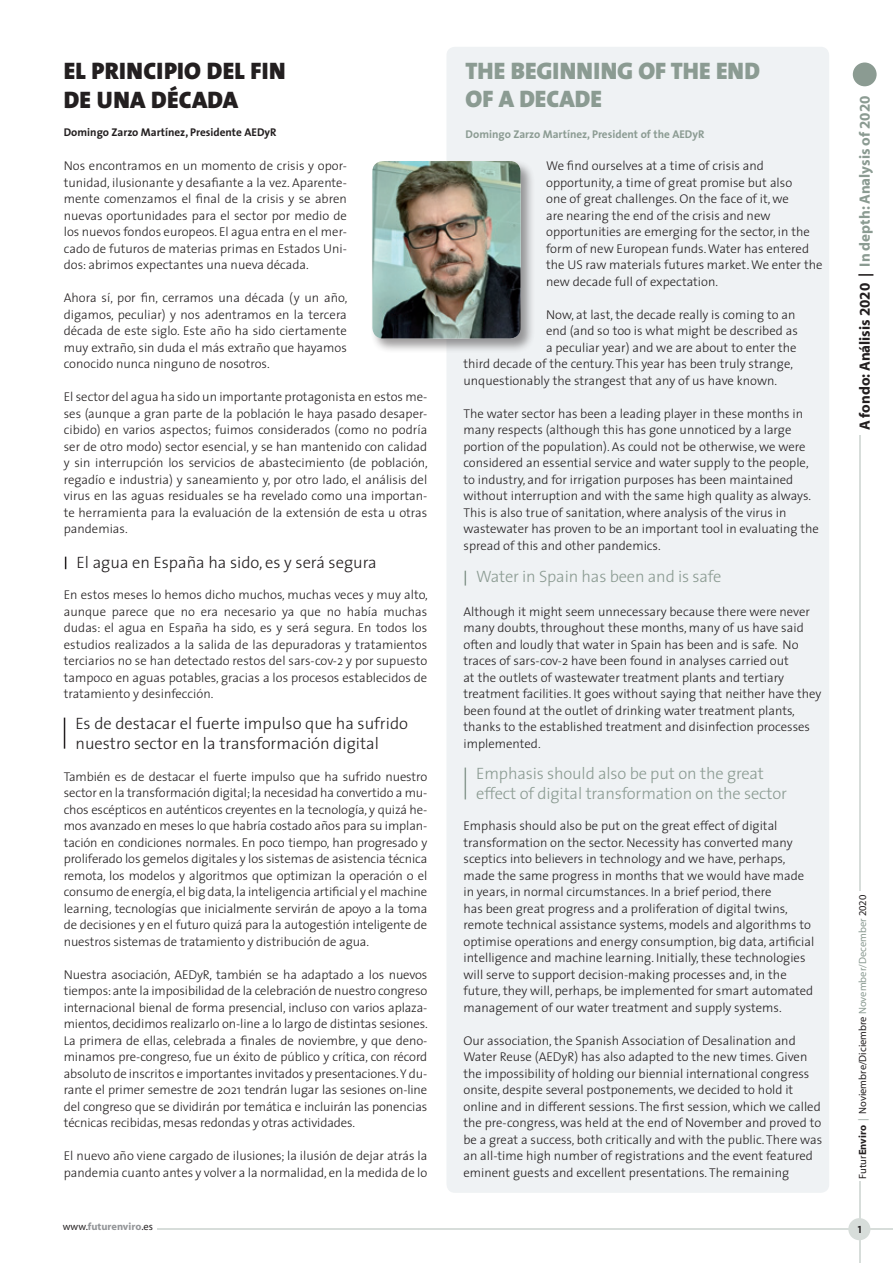
<style>
.page{position:relative;width:893px;height:1263px;background:#fff}
.page>*{position:absolute;margin:0;border:0;box-sizing:border-box;transform-origin:0 0}
.Titular_Grande{font:24px "The Sans Black Caps";color:#8b9b92}
.Titular_Grande-2{font:24px/28.8px "The Sans Black Caps";letter-spacing:.01em;color:#231f20}
.Ladillo_Texto{font:300 16.5px/19.8px "The Sans";color:#231f20}
.Ladillo_Texto-2{font:300 16.5px/19.8px "The Sans";letter-spacing:-.01em;color:#8b9b92}
.t1{font:700 15px "Myriad";color:#8b9b92}
.Texto{font:300 12.75px/16.5px "The Sans";color:#231f20;text-align:justify}
.Texto_ingles{font:300 12.75px/16.5px "The Sans";color:#231f20}
.Titular_Grande-3{font:700 11.25px "The Sans";color:#8b9b92}
.Titular_Grande-4{font:700 11.25px "The Sans";color:#231f20}
.t2{font:10.5px "Myriad";color:#231f20}
.t3{font:700 10.5px "Myriad";color:#939598}
.t4{font:10.5px "The Sans Bold Caps";color:#231f20}
.s1{color:#231f20}
.s2{font-weight:700}
.s3{color:#8b9b92}
.s4{font-weight:400;color:#231f20}
</style>
<div class="page">
<hr style="left:860px;top:435px;width:1px;height:456px;background:#d7ddda">
<div style="left:853px;top:63px;width:24px;height:23px;background:#8b9b92;border-radius:50%"></div>
<div style="left:446px;top:47px;width:383px;height:1146px;background:#eff2f4;border-radius:9px"></div>
<div style="left:370px;top:159px;width:165px;height:194px;background:#231f20;opacity:.45"></div>
<img style="left:372px;top:161px;width:149px;height:177px">
<svg style="left:65px;top:557px;width:1px;height:12px"></svg>
<hr style="left:64px;top:718px;width:1px;height:31px;background:#231f20">
<hr style="left:465px;top:767px;width:1px;height:32px;background:#8b9b92">
<svg style="left:465px;top:571px;width:1px;height:14px"></svg>
<hr style="left:157px;top:1228px;width:736px;height:2px;background:#d7ddda">
<hr style="left:859px;top:1181px;width:1px;height:82px;background:#d7ddda">
<div style="left:848px;top:1218px;width:22px;height:22px;background:#d7ddda;border-radius:50%"></div>
<p class="Titular_Grande-2" style="left:64px;top:56px;width:223px">EL PRINCIPIO DEL FIN<br>DE UNA DÉCADA</p>
<p class="Titular_Grande-4" style="left:64px;top:123px;width:214px">Domingo Zarzo Martínez, Presidente AEDyR</p>
<p class="Texto" style="left:64px;top:157px;width:285px">Nos encontramos en un momento de crisis y opor&shy;tunidad, ilusionante y desafiante a la vez. Aparente&shy;mente comenzamos el final de la crisis y se abren nuevas oportunidades para el sector por medio de los nuevos fondos europeos. El agua entra en el mer&shy;cado de futuros de materias primas en Estados Uni&shy;dos: abrimos expectantes una nueva década.</p>
<p class="Texto" style="left:64px;top:289px;width:285px">Ahora sí, por fin, cerramos una década (y un año, digamos, peculiar) y nos adentramos en la tercera década de este siglo. Este año ha sido ciertamente muy extraño, sin duda el más extraño que hayamos conocido nunca ninguno de nosotros.</p>
<p class="Texto" style="left:64px;top:388px;width:366px">El sector del agua ha sido un importante protagonista en estos me&shy;ses (aunque a gran parte de la población le haya pasado desaper&shy;cibido) en varios aspectos; fuimos considerados (como no podría ser de otro modo) sector esencial, y se han mantenido con calidad y sin interrupción los servicios de abastecimiento (de población, regadío e industria) y saneamiento y, por otro lado, el análisis del virus en las aguas residuales se ha revelado como una importan&shy;te herramienta para la evaluación de la extensión de esta u otras pandemias.</p>
<p class="Ladillo_Texto" style="left:77px;top:552px;width:302px">El agua en España ha sido, es y será segura</p>
<p class="Texto" style="left:64px;top:586px;width:366px">En estos meses lo hemos dicho muchos, muchas veces y muy alto, aunque parece que no era necesario ya que no había muchas dudas: el agua en España ha sido, es y será segura. En todos los estudios realizados a la salida de las depuradoras y tratamientos terciarios no se han detectado restos del sars-cov-2 y por supuesto tampoco en aguas potables, gracias a los procesos establecidos de tratamiento y desinfección.</p>
<p class="Ladillo_Texto" style="left:75px;top:713px;width:334px">Es de destacar el fuerte impulso que ha sufrido nuestro sector en la transformación digital</p>
<p class="Texto" style="left:64px;top:768px;width:365px">También es de destacar el fuerte impulso que ha sufrido nuestro sector en la transformación digital; la necesidad ha convertido a mu&shy;chos escépticos en auténticos creyentes en la tecnología, y quizá he&shy;mos avanzado en meses lo que habría costado años para su implan&shy;tación en condiciones normales. En poco tiempo, han progresado y proliferado los gemelos digitales y los sistemas de asistencia técnica remota, los modelos y algoritmos que optimizan la operación o el consumo de energía, el big data, la inteligencia artificial y el machine learning, tecnologías que inicialmente servirán de apoyo a la toma de decisiones y en el futuro quizá para la autogestión inteligente de nuestros sistemas de tratamiento y distribución de agua.</p>
<p class="Texto" style="left:64px;top:966px;width:366px">Nuestra asociación, AEDyR, también se ha adaptado a los nuevos tiempos: ante la imposibilidad de la celebración de nuestro congreso internacional bienal de forma presencial, incluso con varios aplaza&shy;mientos, decidimos realizarlo on-line a lo largo de distintas sesiones.<br>La primera de ellas, celebrada a finales de noviembre, y que deno&shy;minamos pre-congreso, fue un éxito de público y crítica, con récord absoluto de inscritos e importantes invitados y presentaciones. Y du&shy;rante el primer semestre de 2021 tendrán lugar las sesiones on-line del congreso que se dividirán por temática e incluirán las ponencias técnicas recibidas, mesas redondas y otras actividades.</p>
<p class="Texto" style="left:64px;top:1147px;width:365px">El nuevo año viene cargado de ilusiones; la ilusión de dejar atrás la pandemia cuanto antes y volver a la normalidad, en la medida de lo</p>
<p class="Titular_Grande" style="left:466px;top:50px;width:296px">THE BEGINNING OF THE END</p>
<p class="Titular_Grande" style="left:466px;top:79px;width:138px">OF A DECADE</p>
<p class="Titular_Grande-3" style="left:466px;top:125px;width:240px">Domingo Zarzo Martínez, President of the AEDyR</p>
<p class="Texto_ingles" style="left:546px;top:157px;width:278px">We find ourselves at a time of crisis and opportunity, a time of great promise but also<br>one of great challenges. On the face of it, we<br>are nearing the end of the crisis and new opportunities are emerging for the sector, in the form of new European funds. Water has entered the US raw materials futures market. We enter the new decade full of expectation.</p>
<p class="Texto_ingles" style="left:546px;top:306px;width:251px">Now, at last, the decade really is coming to an</p>
<p class="Texto_ingles" style="left:546px;top:322px;width:253px">end (and so too is what might be described as</p>
<p class="Texto_ingles" style="left:546px;top:339px;width:252px">a peculiar year) and we are about to enter the</p>
<p class="Texto_ingles" style="left:463px;top:355px;width:331px">third decade of the century. This year has been truly strange,</p>
<p class="Texto_ingles" style="left:463px;top:372px;width:315px">unquestionably the strangest that any of us have known.</p>
<p class="Texto_ingles" style="left:463px;top:405px;width:357px">The water sector has been a leading player in these months in many respects (although this has gone unnoticed by a large portion of the population). As could not be otherwise, we were considered an essential service and water supply to the people, to industry, and for irrigation purposes has been maintained without interruption and with the same high quality as always.<br>This is also true of sanitation, where analysis of the virus in wastewater has proven to be an important tool in evaluating the spread of this and other pandemics.</p>
<p class="Ladillo_Texto-2" style="left:476px;top:566px;width:247px">Water in Spain has been and is safe</p>
<p class="Texto_ingles" style="left:463px;top:603px;width:359px">Although it might seem unnecessary because there were never many doubts, throughout these months, many of us have said often and loudly that water in Spain has been and is safe. No traces of sars-cov-2 have been found in analyses carried out<br>at the outlets of wastewater treatment plants and tertiary treatment facilities. It goes without saying that neither have they been found at the outlet of drinking water treatment plants, thanks to the established treatment and disinfection processes implemented.</p>
<p class="Ladillo_Texto-2" style="left:476px;top:763px;width:312px">Emphasis should also be put on the great effect of digital transformation on the sector</p>
<p class="Texto_ingles" style="left:463px;top:817px;width:352px">Emphasis should also be put on the great effect of digital transformation on the sector. Necessity has converted many sceptics into believers in technology and we have, perhaps, made the same progress in months that we would have made in years, in normal circumstances. In a brief period, there<br>has been great progress and a proliferation of digital twins, remote technical assistance systems, models and algorithms to optimise operations and energy consumption, big data, artificial intelligence and machine learning. Initially, these technologies will serve to support decision-making processes and, in the future, they will, perhaps, be implemented for smart automated management of our water treatment and supply systems.</p>
<p class="Texto_ingles" style="left:463px;top:1032px;width:360px">Our association, the Spanish Association of Desalination and Water Reuse (AEDyR) has also adapted to the new times. Given the impossibility of holding our biennial international congress onsite, despite several postponements, we decided to hold it online and in different sessions. The first session, which we called the pre-congress, was held at the end of November and proved to be a great a success, both critically and with the public. There was an all-time high number of registrations and the event featured eminent guests and excellent presentations. The remaining</p>
<p class="t1" style="left:857px;top:430px;width:336px;rotate:-90deg"><span class="s1">A fondo: Análisis 2020 |</span> In depth: Analysis of 2020</p>
<p class="t2" style="left:857px;top:1178px;width:285px;rotate:-90deg">Futur<span class="s2">Enviro</span> <span class="s3">|</span> Noviembre/Diciembre <span class="s3">November/December</span> 2020</p>
<p class="t3" style="left:63px;top:1221px;width:92px"><span class="s4">www.</span>futurenviro<span class="s4">.es</span></p>
<p class="t4" style="left:858px;top:1220px;width:5px">1</p>
</div>
